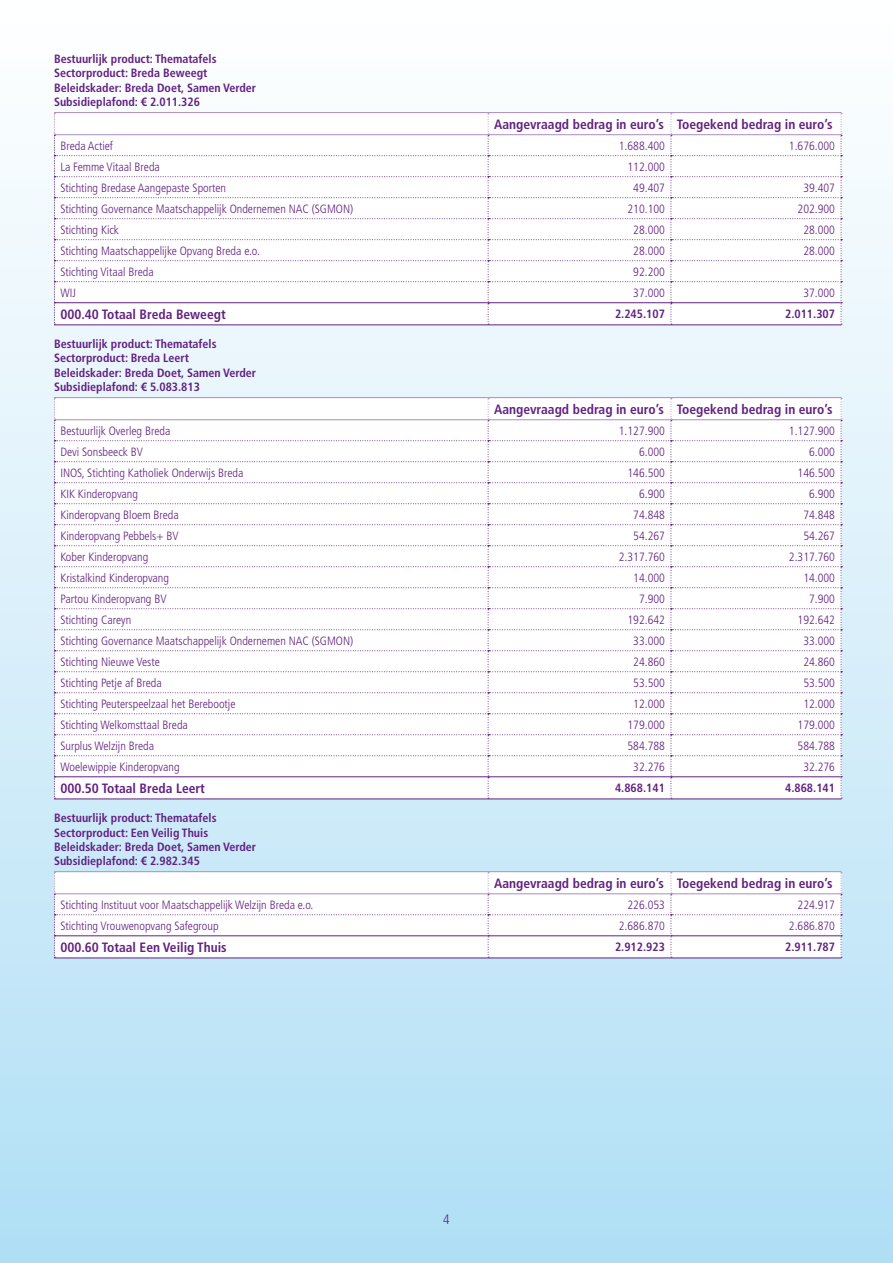
<style>
.page{position:relative;width:893px;height:1263px;background:#fff}
.page>*{position:absolute;margin:0;border:0;box-sizing:border-box;transform-origin:0 0}
._4_koprij_tabel_vet{font:700 condensed 13.5px "Frutiger LT Std";color:#622181}
._4_voettekst_tabel_v{font:700 condensed 13.5px "Frutiger LT Std";color:#622181}
.t1{font:300 condensed 13.5px "Frutiger LT Std";color:#622181}
._5_tabel_links{font:300 condensed 12px "Frutiger LT Std";color:#622181}
._9_Inleiding{font:700 condensed 12px "Frutiger LT Std";color:#622181}
._10_tabel_rechts_lig{font:300 condensed 12px "Frutiger LT Std";color:#622181}
._6_tabel_rechts_vet{font:700 condensed 12px "Frutiger LT Std";color:#622181}
</style>
<div class="page">
<div style="left:0;top:0;width:893px;height:1263px;background:linear-gradient(to bottom,#fff,#b1dff5)"></div>
<hr style="left:54px;top:112px;width:434px;height:1px;background:#ac8dbc">
<hr style="left:488px;top:112px;width:183px;height:1px;background:#ac8dbc">
<hr style="left:671px;top:112px;width:170px;height:1px;background:#ac8dbc">
<svg style="left:54px;top:113px;width:788px;height:212px"></svg>
<hr style="left:54px;top:324px;width:434px;height:1px;background:#622181">
<hr style="left:488px;top:324px;width:183px;height:1px;background:#622181">
<hr style="left:671px;top:324px;width:170px;height:1px;background:#622181">
<hr style="left:54px;top:397px;width:434px;height:1px;background:#ac8dbc">
<hr style="left:488px;top:397px;width:183px;height:1px;background:#ac8dbc">
<hr style="left:671px;top:397px;width:170px;height:1px;background:#ac8dbc">
<svg style="left:54px;top:398px;width:788px;height:401px"></svg>
<hr style="left:54px;top:798px;width:434px;height:1px;background:#622181">
<hr style="left:488px;top:798px;width:183px;height:1px;background:#622181">
<hr style="left:671px;top:798px;width:170px;height:1px;background:#622181">
<hr style="left:54px;top:871px;width:434px;height:1px;background:#ac8dbc">
<hr style="left:488px;top:871px;width:183px;height:1px;background:#ac8dbc">
<hr style="left:671px;top:871px;width:170px;height:1px;background:#ac8dbc">
<svg style="left:54px;top:872px;width:788px;height:86px"></svg>
<p class="_9_Inleiding" style="left:54px;top:52px;width:164px">Bestuurlijk product: Thematafels</p>
<p class="_9_Inleiding" style="left:54px;top:66px;width:155px">Sectorproduct: Breda Beweegt</p>
<p class="_9_Inleiding" style="left:54px;top:81px;width:204px">Beleidskader: Breda Doet, Samen Verder</p>
<p class="_9_Inleiding" style="left:54px;top:95px;width:147px">Subsidieplafond: € 2.011.326</p>
<p class="_4_koprij_tabel_vet" style="left:494px;top:116px;width:171px">Aangevraagd bedrag in euro’s</p>
<p class="_4_koprij_tabel_vet" style="left:677px;top:116px;width:157px">Toegekend bedrag in euro’s</p>
<p class="_5_tabel_links" style="left:60px;top:139px;width:54px">Breda Actief</p>
<p class="_10_tabel_rechts_lig" style="left:619px;top:139px;width:48px">1.688.400</p>
<p class="_10_tabel_rechts_lig" style="left:789px;top:139px;width:48px">1.676.000</p>
<p class="_5_tabel_links" style="left:60px;top:160px;width:101px">La Femme Vitaal Breda</p>
<p class="_10_tabel_rechts_lig" style="left:627px;top:160px;width:39px">112.000</p>
<p class="_5_tabel_links" style="left:60px;top:181px;width:167px">Stichting Bredase Aangepaste Sporten</p>
<p class="_10_tabel_rechts_lig" style="left:633px;top:181px;width:33px">49.407</p>
<p class="_10_tabel_rechts_lig" style="left:803px;top:181px;width:33px">39.407</p>
<p class="_5_tabel_links" style="left:60px;top:202px;width:294px">Stichting Governance Maatschappelijk Ondernemen NAC (SGMON)</p>
<p class="_10_tabel_rechts_lig" style="left:627px;top:202px;width:39px">210.100</p>
<p class="_10_tabel_rechts_lig" style="left:798px;top:202px;width:39px">202.900</p>
<p class="_5_tabel_links" style="left:60px;top:223px;width:60px">Stichting Kick</p>
<p class="_10_tabel_rechts_lig" style="left:633px;top:223px;width:33px">28.000</p>
<p class="_10_tabel_rechts_lig" style="left:803px;top:223px;width:33px">28.000</p>
<p class="_5_tabel_links" style="left:60px;top:244px;width:201px">Stichting Maatschappelijke Opvang Breda e.o.</p>
<p class="_10_tabel_rechts_lig" style="left:633px;top:244px;width:33px">28.000</p>
<p class="_10_tabel_rechts_lig" style="left:803px;top:244px;width:33px">28.000</p>
<p class="_5_tabel_links" style="left:60px;top:265px;width:95px">Stichting Vitaal Breda</p>
<p class="_10_tabel_rechts_lig" style="left:633px;top:265px;width:33px">92.200</p>
<p class="_5_tabel_links" style="left:60px;top:286px;width:17px">WIJ</p>
<p class="_10_tabel_rechts_lig" style="left:633px;top:286px;width:33px">37.000</p>
<p class="_10_tabel_rechts_lig" style="left:803px;top:286px;width:33px">37.000</p>
<p class="_4_voettekst_tabel_v" style="left:60px;top:306px;width:167px">000.40 Totaal Breda Beweegt</p>
<p class="_6_tabel_rechts_vet" style="left:615px;top:307px;width:51px">2.245.107</p>
<p class="_6_tabel_rechts_vet" style="left:785px;top:307px;width:51px">2.011.307</p>
<p class="_9_Inleiding" style="left:54px;top:337px;width:164px">Bestuurlijk product: Thematafels</p>
<p class="_9_Inleiding" style="left:54px;top:351px;width:136px">Sectorproduct: Breda Leert</p>
<p class="_9_Inleiding" style="left:54px;top:366px;width:204px">Beleidskader: Breda Doet, Samen Verder</p>
<p class="_9_Inleiding" style="left:54px;top:380px;width:147px">Subsidieplafond: € 5.083.813</p>
<p class="_4_koprij_tabel_vet" style="left:494px;top:401px;width:171px">Aangevraagd bedrag in euro’s</p>
<p class="_4_koprij_tabel_vet" style="left:677px;top:401px;width:157px">Toegekend bedrag in euro’s</p>
<p class="_5_tabel_links" style="left:60px;top:424px;width:112px">Bestuurlijk Overleg Breda</p>
<p class="_10_tabel_rechts_lig" style="left:619px;top:424px;width:48px">1.127.900</p>
<p class="_10_tabel_rechts_lig" style="left:789px;top:424px;width:48px">1.127.900</p>
<p class="_5_tabel_links" style="left:60px;top:445px;width:84px">Devi Sonsbeeck BV</p>
<p class="_10_tabel_rechts_lig" style="left:639px;top:445px;width:27px">6.000</p>
<p class="_10_tabel_rechts_lig" style="left:809px;top:445px;width:27px">6.000</p>
<p class="_5_tabel_links" style="left:60px;top:466px;width:185px">INOS, Stichting Katholiek Onderwijs Breda</p>
<p class="_10_tabel_rechts_lig" style="left:627px;top:466px;width:39px">146.500</p>
<p class="_10_tabel_rechts_lig" style="left:798px;top:466px;width:39px">146.500</p>
<p class="_5_tabel_links" style="left:60px;top:487px;width:79px">KIK Kinderopvang</p>
<p class="_10_tabel_rechts_lig" style="left:639px;top:487px;width:27px">6.900</p>
<p class="_10_tabel_rechts_lig" style="left:809px;top:487px;width:27px">6.900</p>
<p class="_5_tabel_links" style="left:60px;top:508px;width:120px">Kinderopvang Bloem Breda</p>
<p class="_10_tabel_rechts_lig" style="left:633px;top:508px;width:33px">74.848</p>
<p class="_10_tabel_rechts_lig" style="left:803px;top:508px;width:33px">74.848</p>
<p class="_5_tabel_links" style="left:60px;top:529px;width:120px">Kinderopvang Pebbels+ BV</p>
<p class="_10_tabel_rechts_lig" style="left:633px;top:529px;width:33px">54.267</p>
<p class="_10_tabel_rechts_lig" style="left:803px;top:529px;width:33px">54.267</p>
<p class="_5_tabel_links" style="left:60px;top:550px;width:90px">Kober Kinderopvang</p>
<p class="_10_tabel_rechts_lig" style="left:619px;top:550px;width:48px">2.317.760</p>
<p class="_10_tabel_rechts_lig" style="left:789px;top:550px;width:48px">2.317.760</p>
<p class="_5_tabel_links" style="left:60px;top:571px;width:110px">Kristalkind Kinderopvang</p>
<p class="_10_tabel_rechts_lig" style="left:633px;top:571px;width:33px">14.000</p>
<p class="_10_tabel_rechts_lig" style="left:803px;top:571px;width:33px">14.000</p>
<p class="_5_tabel_links" style="left:60px;top:592px;width:108px">Partou Kinderopvang BV</p>
<p class="_10_tabel_rechts_lig" style="left:639px;top:592px;width:27px">7.900</p>
<p class="_10_tabel_rechts_lig" style="left:809px;top:592px;width:27px">7.900</p>
<p class="_5_tabel_links" style="left:60px;top:613px;width:72px">Stichting Careyn</p>
<p class="_10_tabel_rechts_lig" style="left:627px;top:613px;width:39px">192.642</p>
<p class="_10_tabel_rechts_lig" style="left:798px;top:613px;width:39px">192.642</p>
<p class="_5_tabel_links" style="left:60px;top:634px;width:294px">Stichting Governance Maatschappelijk Ondernemen NAC (SGMON)</p>
<p class="_10_tabel_rechts_lig" style="left:633px;top:634px;width:33px">33.000</p>
<p class="_10_tabel_rechts_lig" style="left:803px;top:634px;width:33px">33.000</p>
<p class="_5_tabel_links" style="left:60px;top:655px;width:101px">Stichting Nieuwe Veste</p>
<p class="_10_tabel_rechts_lig" style="left:633px;top:655px;width:33px">24.860</p>
<p class="_10_tabel_rechts_lig" style="left:803px;top:655px;width:33px">24.860</p>
<p class="_5_tabel_links" style="left:60px;top:676px;width:103px">Stichting Petje af Breda</p>
<p class="_10_tabel_rechts_lig" style="left:633px;top:676px;width:33px">53.500</p>
<p class="_10_tabel_rechts_lig" style="left:803px;top:676px;width:33px">53.500</p>
<p class="_5_tabel_links" style="left:60px;top:697px;width:177px">Stichting Peuterspeelzaal het Berebootje</p>
<p class="_10_tabel_rechts_lig" style="left:633px;top:697px;width:33px">12.000</p>
<p class="_10_tabel_rechts_lig" style="left:803px;top:697px;width:33px">12.000</p>
<p class="_5_tabel_links" style="left:60px;top:718px;width:129px">Stichting Welkomsttaal Breda</p>
<p class="_10_tabel_rechts_lig" style="left:627px;top:718px;width:39px">179.000</p>
<p class="_10_tabel_rechts_lig" style="left:798px;top:718px;width:39px">179.000</p>
<p class="_5_tabel_links" style="left:60px;top:739px;width:95px">Surplus Welzijn Breda</p>
<p class="_10_tabel_rechts_lig" style="left:627px;top:739px;width:39px">584.788</p>
<p class="_10_tabel_rechts_lig" style="left:798px;top:739px;width:39px">584.788</p>
<p class="_5_tabel_links" style="left:60px;top:760px;width:121px">Woelewippie Kinderopvang</p>
<p class="_10_tabel_rechts_lig" style="left:633px;top:760px;width:33px">32.276</p>
<p class="_10_tabel_rechts_lig" style="left:803px;top:760px;width:33px">32.276</p>
<p class="_4_voettekst_tabel_v" style="left:60px;top:780px;width:146px">000.50 Totaal Breda Leert</p>
<p class="_6_tabel_rechts_vet" style="left:615px;top:781px;width:51px">4.868.141</p>
<p class="_6_tabel_rechts_vet" style="left:785px;top:781px;width:51px">4.868.141</p>
<p class="_9_Inleiding" style="left:54px;top:811px;width:164px">Bestuurlijk product: Thematafels</p>
<p class="_9_Inleiding" style="left:54px;top:825px;width:156px">Sectorproduct: Een Veilig Thuis</p>
<p class="_9_Inleiding" style="left:54px;top:840px;width:204px">Beleidskader: Breda Doet, Samen Verder</p>
<p class="_9_Inleiding" style="left:54px;top:854px;width:147px">Subsidieplafond: € 2.982.345</p>
<p class="_4_koprij_tabel_vet" style="left:494px;top:875px;width:171px">Aangevraagd bedrag in euro’s</p>
<p class="_4_koprij_tabel_vet" style="left:677px;top:875px;width:157px">Toegekend bedrag in euro’s</p>
<p class="_5_tabel_links" style="left:60px;top:898px;width:255px">Stichting Instituut voor Maatschappelijk Welzijn Breda e.o.</p>
<p class="_10_tabel_rechts_lig" style="left:627px;top:898px;width:39px">226.053</p>
<p class="_10_tabel_rechts_lig" style="left:798px;top:898px;width:39px">224.917</p>
<p class="_5_tabel_links" style="left:60px;top:919px;width:160px">Stichting Vrouwenopvang Safegroup</p>
<p class="_5_tabel_links" style="left:619px;top:919px;width:48px">2.686.870</p>
<p class="_5_tabel_links" style="left:789px;top:919px;width:48px">2.686.870</p>
<p class="_4_voettekst_tabel_v" style="left:60px;top:939px;width:168px">000.60 Totaal Een Veilig Thuis</p>
<p class="_6_tabel_rechts_vet" style="left:615px;top:940px;width:51px">2.912.923</p>
<p class="_6_tabel_rechts_vet" style="left:785px;top:940px;width:51px">2.911.787</p>
<p class="t1" style="left:443px;top:1212px;width:8px">4</p>
</div>
